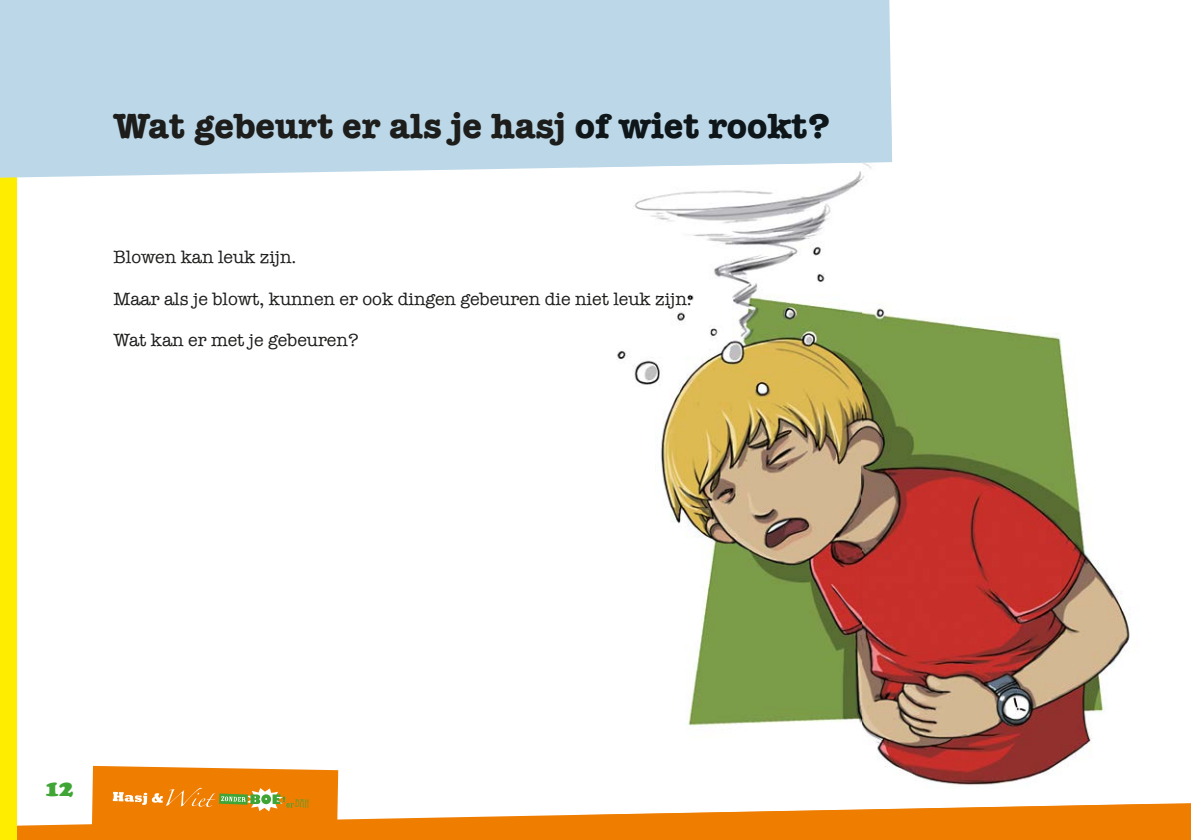
<style>
.page{position:relative;width:1191px;height:840px;background:#fff}
.page>*{position:absolute;margin:0;border:0;box-sizing:border-box;transform-origin:0 0}
.t1{font:700 36px "American Typewriter";color:#1d1d1b}
.t2{font:900 24px "Cooper";color:#3fa535}
.t3{font:18px "American Typewriter";color:#1d1d1b}
.s1{color:#0e1619}
</style>
<div class="page">
<svg style="left:16px;top:802px;width:1175px;height:37px;fill:#ef7d00"></svg>
<svg style="left:92px;top:765px;width:246px;height:74px"></svg>
<div style="left:0;top:0;width:16px;height:839px;background:#ffed00"></div>
<div style="left:0;top:0;width:891px;height:178px;background:#bcd8e8"></div>
<img style="left:862px;top:161px;width:283px;height:642px">
<img style="left:578px;top:167px;width:284px;height:636px">
<img style="left:578px;top:803px;width:567px;height:36px">
<div style="left:578px;top:87px;width:314px;height:80px;background:#bcd8e8"></div>
<div style="left:578px;top:112px;width:251px;height:34px;background:#bcd8e8"></div>
<img style="left:578px;top:292px;width:113px;height:16px">
<h1 class="t1" style="left:113px;top:95px;width:717px">Wat gebeurt er als je hasj <span class="s1">of wiet rookt?</span></h1>
<p class="t3" style="left:113px;top:243px;width:184px">Blowen kan leuk zijn.</p>
<p class="t3" style="left:113px;top:285px;width:580px">Maar als je blowt, kunnen er ook dingen gebeuren die niet leuk zijn.</p>
<p class="t3" style="left:113px;top:326px;width:247px">Wat kan er met je gebeuren?</p>
<h2 class="t2" style="left:45px;top:773px;width:30px">12</h2>
</div>
